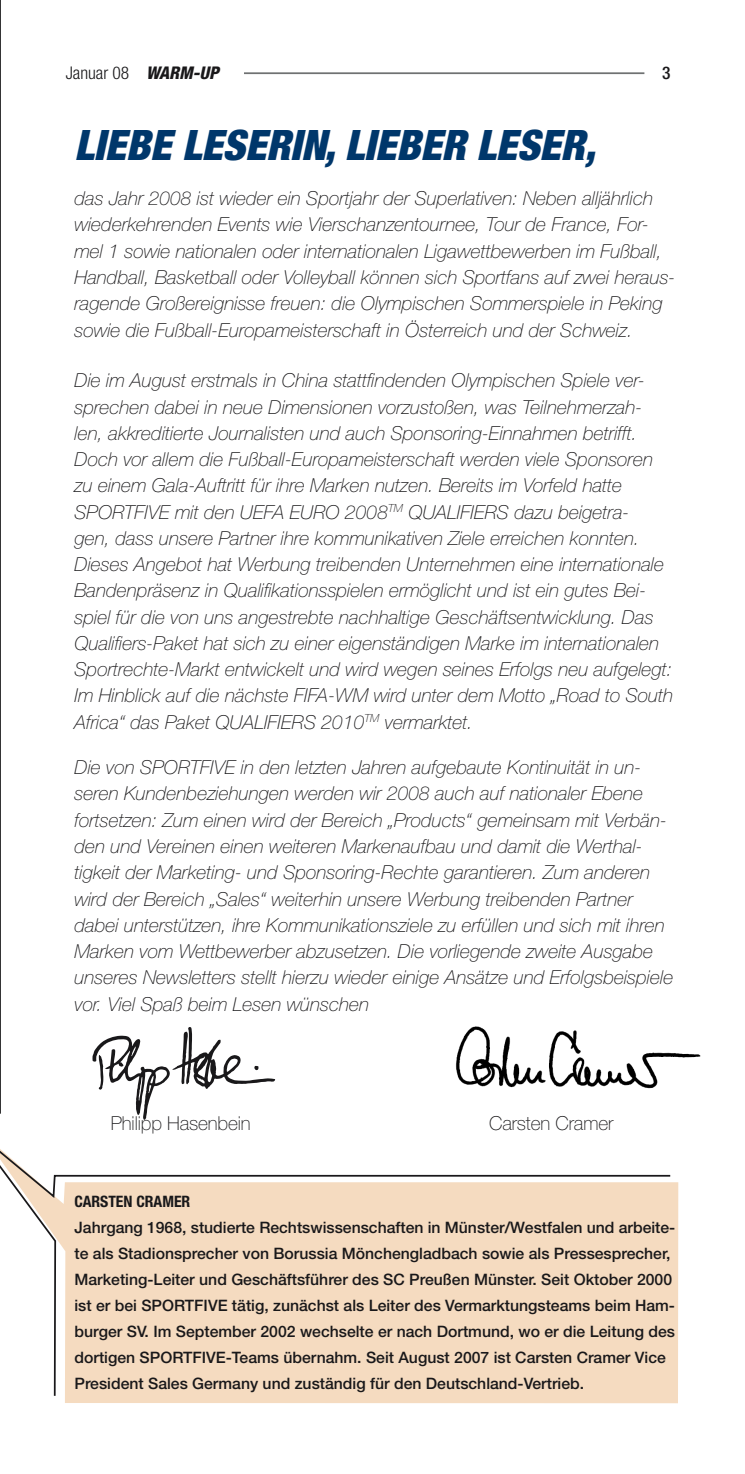
<style>
.page{position:relative;width:745px;height:1474px;background:#fff}
.page>*{position:absolute;margin:0;border:0;box-sizing:border-box;transform-origin:0 0}
.t1{font:italic 900 condensed 42px "Helvetica Neue";color:#00376b}
.t2{font:italic 100 19.25px/26.2px "Helvetica Neue";color:#19181a}
.t3{font:100 19.25px "Helvetica Neue";letter-spacing:-.005em;color:#19181a}
.t4{font:300 condensed 17.5px "Helvetica Neue";color:#19181a}
.t5{font:500 condensed 17.5px "Helvetica Neue";color:#19181a}
.t6{font:500 15.75px/26.1px "Helvetica Neue";color:#19181a}
.t7{font:700 condensed 15.75px "Helvetica Neue";color:#19181a}
.s1{font-weight:800;font-style:italic}
</style>
<div class="page">
<hr style="left:75px;top:72px;width:569px;height:2px;background:#6f7172">
<div style="left:65px;top:1182px;width:612px;height:221px;background:#f5dbc0"></div>
<div style="left:66px;top:60px;width:178px;height:40px;background:#fff"></div>
<svg style="left:0;top:0;width:1px;height:1113px"></svg>
<img style="left:456px;top:1026px;width:245px;height:63px">
<svg style="left:92px;top:1027px;width:183px;height:90px"></svg>
<svg style="left:0;top:1117px;width:671px;height:280px"></svg>
<p class="t4" style="left:66px;top:63px;width:154px">Januar 08 <span class="s1">WARM-UP</span></p>
<p class="t5" style="left:661px;top:62px;width:10px">3</p>
<h1 class="t1" style="left:74px;top:119px;width:522px">LIEBE LESERIN, LIEBER LESER,</h1>
<p class="t2" style="left:74px;top:185px;width:602px">das Jahr 2008 ist wieder ein Sportjahr der Superlativen: Neben alljährlich wiederkehrenden Events wie Vierschanzentournee, Tour de France, For&shy;mel 1 sowie nationalen oder internationalen Ligawettbewerben im Fußball, Handball, Basketball oder Volleyball können sich Sportfans auf zwei heraus&shy;ragende Großereignisse freuen: die Olympischen Sommerspiele in Peking sowie die Fußball-Europameisterschaft in Österreich und der Schweiz.</p>
<p class="t2" style="left:74px;top:367px;width:600px">Die im August erstmals in China stattfindenden Olympischen Spiele ver&shy;sprechen dabei in neue Dimensionen vorzustoßen, was Teilnehmerzah&shy;len, akkreditierte Journalisten und auch Sponsoring-Einnahmen betrifft.<br>Doch vor allem die Fußball-Europameisterschaft werden viele Sponsoren zu einem Gala-Auftritt für ihre Marken nutzen. Bereits im Vorfeld hatte SPORTFIVE mit den UEFA EURO 2008<sup>TM</sup> QUALIFIERS dazu beigetra-<br>gen, dass unsere Partner ihre kommunikativen Ziele erreichen konnten.<br>Dieses Angebot hat Werbung treibenden Unternehmen eine internationale Bandenpräsenz in Qualifikationsspielen ermöglicht und ist ein gutes Bei&shy;spiel für die von uns angestrebte nachhaltige Geschäftsentwicklung. Das Qualifiers-Paket hat sich zu einer eigenständigen Marke im internationalen Sportrechte-Markt entwickelt und wird wegen seines Erfolgs neu aufgelegt:<br>Im Hinblick auf die nächste FIFA-WM wird unter dem Motto „Road to South Africa“ das Paket QUALIFIERS 2010<sup>TM</sup> vermarktet.</p>
<p class="t2" style="left:74px;top:754px;width:600px">Die von SPORTFIVE in den letzten Jahren aufgebaute Kontinuität in un&shy;seren Kundenbeziehungen werden wir 2008 auch auf nationaler Ebene fortsetzen: Zum einen wird der Bereich „Products“ gemeinsam mit Verbän&shy;den und Vereinen einen weiteren Markenaufbau und damit die Werthal&shy;tigkeit der Marketing- und Sponsoring-Rechte garantieren. Zum anderen wird der Bereich „Sales“ weiterhin unsere Werbung treibenden Partner dabei unterstützen, ihre Kommunikationsziele zu erfüllen und sich mit ihren Marken vom Wettbewerber abzusetzen. Die vorliegende zweite Ausgabe unseres Newsletters stellt hierzu wieder einige Ansätze und Erfolgsbeispiele vor. Viel Spaß beim Lesen wünschen</p>
<p class="t3" style="left:111px;top:1112px;width:141px">Philipp Hasenbein</p>
<p class="t3" style="left:489px;top:1112px;width:126px">Carsten Cramer</p>
<p class="t7" style="left:74px;top:1191px;width:117px">CARSTEN CRAMER</p>
<p class="t6" style="left:74px;top:1213px;width:602px">Jahrgang 1968, studierte Rechtswissenschaften in Münster/Westfalen und arbeite&shy;te als Stadionsprecher von Borussia Mönchengladbach sowie als Pressesprecher, Marketing-Leiter und Geschäftsführer des SC Preußen Münster. Seit Oktober 2000 ist er bei SPORTFIVE tätig, zunächst als Leiter des Vermarktungsteams beim Ham&shy;burger SV. Im September 2002 wechselte er nach Dortmund, wo er die Leitung des dortigen SPORTFIVE-Teams übernahm. Seit August 2007 ist Carsten Cramer Vice President Sales Germany und zuständig für den Deutschland-Vertrieb.</p>
</div>
